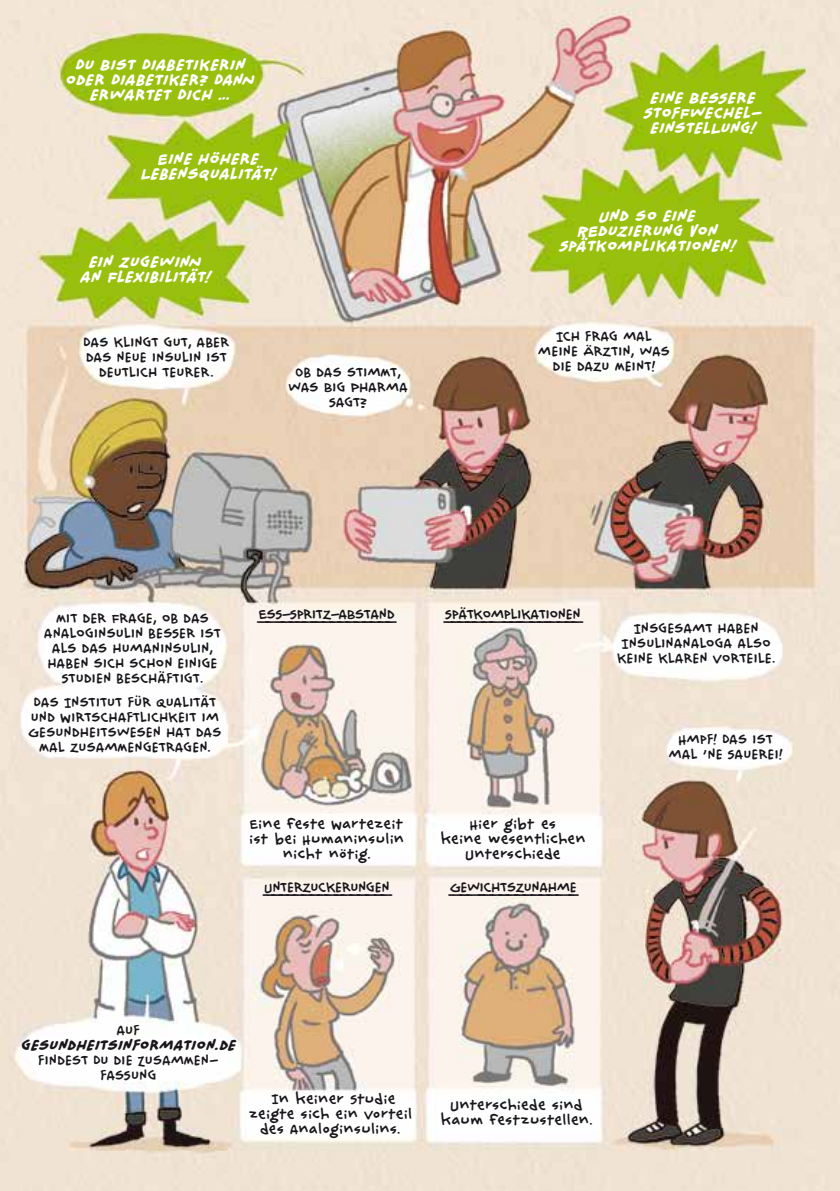
<style>
.page{position:relative;width:840px;height:1191px;background:#fff}
.page>*{position:absolute;margin:0;border:0;box-sizing:border-box;transform-origin:0 0}
.t1{font:16px/15px "Billy The Flying Robot UCBB";letter-spacing:-.01em;color:#1a171c;text-align:center}
.t2{font:700 16px/15px "Billy The Flying Robot UCBB";letter-spacing:-.005em;color:#fff;text-align:center}
.t3{font:16px/15px "Billy The Flying Robot LCBB";letter-spacing:-.02em;color:#1a171c;text-align:center}
.t4{font:16px "Billy The Flying Robot UCULBB";letter-spacing:-.035em;color:#1a171c}
.t5{font:700 15px "Billy The Flying Robot UCBB";letter-spacing:-.01em;color:#1a171c}
</style>
<div class="page">
<img style="left:0;top:0;width:839px;height:1191px">
<p class="t2" style="left:65px;top:58px;width:191px">DU BIST DIABETIKERIN<br>ODER DIABETIKER? DANN<br>ERWARTET DICH …</p>
<p class="t2" style="left:140px;top:151px;width:136px">EINE HÖHERE<br>LEBENSQUALITÄT!</p>
<p class="t2" style="left:80px;top:254px;width:131px">EIN ZUGEWINN<br>AN FLEXIBILITÄT!</p>
<p class="t1" style="left:83px;top:335px;width:147px">DAS KLINGT GUT, ABER<br>DAS NEUE INSULIN IST<br>DEUTLICH TEURER.</p>
<p class="t1" style="left:288px;top:364px;width:122px">OB DAS STIMMT,<br>WAS BIG PHARMA<br>SAGT?</p>
<p class="t2" style="left:643px;top:91px;width:120px">EINE BESSERE<br>STOFFWECHEL-<br>EINSTELLUNG!</p>
<p class="t2" style="left:558px;top:209px;width:177px">UND SO EINE<br>REDUZIERUNG VON<br>SPÄTKOMPLIKATIONEN!</p>
<p class="t1" style="left:537px;top:329px;width:134px">ICH FRAG MAL<br>MEINE ÄRZTIN, WAS<br>DIE DAZU MEINT!</p>
<p class="t1" style="left:44px;top:610px;width:178px">MIT DER FRAGE, OB DAS<br>ANALOGINSULIN BESSER IST<br>ALS DAS HUMANINSULIN,<br>HABEN SICH SCHON EINIGE<br>STUDIEN BESCHÄFTIGT.</p>
<p class="t1" style="left:28px;top:694px;width:195px">DAS INSTITUT FÜR QUALITÄT<br>UND WIRTSCHAFTLICHKEIT IM<br>GESUNDHEITSWESEN HAT DAS<br>MAL ZUSAMMENGETRAGEN.</p>
<p class="t4" style="left:258px;top:604px;width:138px">ESS-SPRITZ-ABSTAND</p>
<p class="t4" style="left:444px;top:604px;width:137px">SPÄTKOMPLIKATIONEN</p>
<p class="t3" style="left:249px;top:817px;width:157px">Eine feste Wartezeit ist bei Humaninsulin nicht nötig.</p>
<p class="t3" style="left:440px;top:817px;width:147px">Hier gibt es<br>keine wesentlichen<br>Unterschiede</p>
<p class="t4" style="left:264px;top:877px;width:127px">UNTERZUCKERUNGEN</p>
<p class="t4" style="left:449px;top:877px;width:129px">GEWICHTSZUNAHME</p>
<p class="t1" style="left:616px;top:620px;width:160px">INSGESAMT HABEN<br>INSULINANALOGA ALSO<br>KEINE KLAREN VORTEILE.</p>
<p class="t1" style="left:668px;top:731px;width:116px">HMPF! DAS IST<br>MAL ’NE SAUEREI!</p>
<p class="t1" style="left:116px;top:1022px;width:25px">AUF</p>
<p class="t5" style="left:21px;top:1034px;width:217px">GESUNDHEITSINFORMATION.DE</p>
<p class="t1" style="left:38px;top:1053px;width:182px">FINDEST DU DIE ZUSAMMEN-<br>FASSUNG</p>
<p class="t3" style="left:248px;top:1091px;width:166px">In keiner Studie zeigte sich ein Vorteil des Analoginsulins.</p>
<p class="t3" style="left:440px;top:1098px;width:154px">Unterschiede sind kaum festzustellen.</p>
</div>
